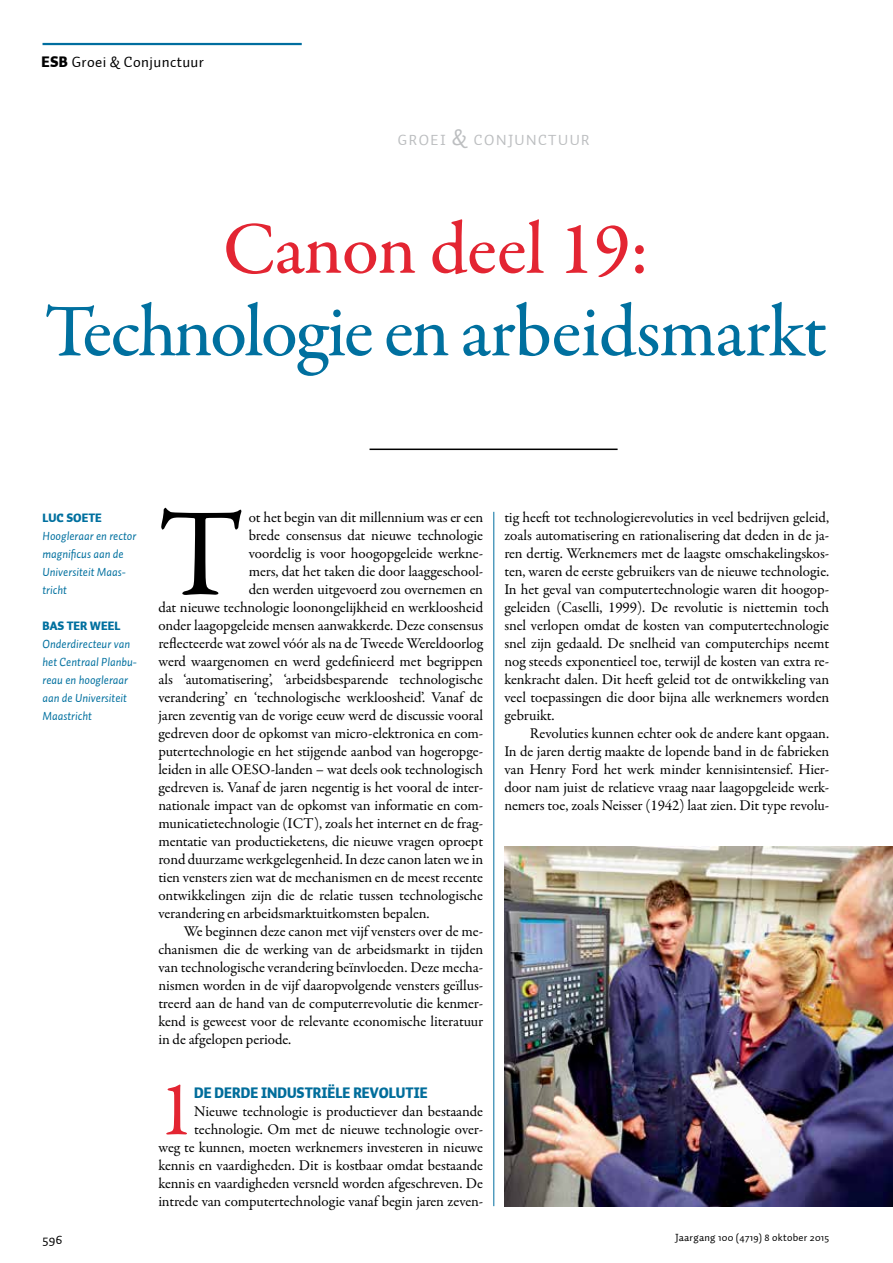
<style>
.page{position:relative;width:893px;height:1263px;background:#fff}
.page>*{position:absolute;margin:0;border:0;box-sizing:border-box;transform-origin:0 0}
.t1{font:126.15px "Garamond Premr Pro";color:#000}
.t2{font:77.55px "Garamond Premr Pro";color:#e32532;scale:.95 1}
.t3{font:500 75px "Garamond Premr Pro";letter-spacing:-.02em;color:#00709f}
.t4{font:500 75px "Garamond Premr Pro";letter-spacing:-.01em;color:#e32532}
.t5{font:15px/18px "Garamond Premr Pro";letter-spacing:-.005em;color:#000;text-align:justify}
.t6{font:900 15px "Auto 1";color:#006d9b;scale:.95 1}
.t7{font:15px "Auto 1";letter-spacing:.025em;color:#000}
.t8{font:15px "Auto 1";letter-spacing:.1em;color:#bcbec0}
.t9{font:13.5px "Auto 1";color:#000}
.t10{font:italic 12px/18px "Auto 1";color:#00709f}
.t11{font:900 12px "Auto 1";color:#00709f}
.t12{font:10.5px "Auto 1";letter-spacing:.025em;color:#000}
.s1{font-weight:900}
.s2{font-size:22.5px}
</style>
<div class="page">
<hr style="left:43px;top:43px;width:259px;height:2px;background:#006e9f">
<hr style="left:494px;top:512px;width:1px;height:694px;background:#006e9f">
<hr style="left:370px;top:449px;width:248px;height:1px;background:#000">
<img style="left:504px;top:846px;width:389px;height:360px">
<p class="t7" style="left:41px;top:53px;width:164px"><span class="s1">ESB</span> Groei &amp; Conjunctuur</p>
<p class="t8" style="left:398px;top:131px;width:193px">GROEI <span class="s2">&amp;</span> CONJUNCTUUR</p>
<h3 class="t4" style="left:223px;top:204px;width:428px">Canon deel 19:</h3>
<h3 class="t3" style="left:45px;top:286px;width:784px">Technologie en arbeidsmarkt</h3>
<p class="t11" style="left:43px;top:510px;width:61px">LUC SOETE</p>
<p class="t10" style="left:43px;top:527px;width:95px">Hoogleraar en rector magnificus aan de<br>Universiteit Maas&shy;tricht</p>
<p class="t11" style="left:43px;top:618px;width:79px">BAS TER WEEL</p>
<p class="t10" style="left:43px;top:635px;width:96px">Onderdirecteur van het Centraal Planbu&shy;reau en hoogleraar aan de Universiteit<br>Maastricht</p>
<h1 class="t1" style="left:158px;top:478px;width:86px">T</h1>
<p class="t5" style="left:249px;top:509px;width:236px">ot het begin van dit millennium was er een</p>
<p class="t5" style="left:249px;top:527px;width:236px">brede consensus dat nieuwe technologie</p>
<p class="t5" style="left:249px;top:545px;width:236px">voordelig is voor hoogopgeleide werkne-</p>
<p class="t5" style="left:249px;top:563px;width:236px">mers, dat het taken die door laaggeschool-</p>
<p class="t5" style="left:249px;top:581px;width:236px">den werden uitgevoerd zou overnemen en</p>
<p class="t5" style="left:158px;top:599px;width:326px">dat nieuwe technologie loonongelijkheid en werkloosheid</p>
<p class="t5" style="left:158px;top:617px;width:326px">onder laagopgeleide mensen aanwakkerde. Deze consensus</p>
<p class="t5" style="left:158px;top:635px;width:326px">reflecteerde wat zowel vóór als na de Tweede Wereldoorlog</p>
<p class="t5" style="left:158px;top:653px;width:326px">werd waargenomen en werd gedefinieerd met begrippen</p>
<p class="t5" style="left:158px;top:671px;width:326px">als ‘automatisering’, ‘arbeidsbesparende technologische</p>
<p class="t5" style="left:158px;top:689px;width:326px">verandering’ en ‘technologische werkloosheid’. Vanaf de</p>
<p class="t5" style="left:158px;top:707px;width:326px">jaren zeventig van de vorige eeuw werd de discussie vooral</p>
<p class="t5" style="left:158px;top:725px;width:326px">gedreven door de opkomst van micro-elektronica en com-</p>
<p class="t5" style="left:158px;top:743px;width:326px">putertechnologie en het stijgende aanbod van hogeropge-</p>
<p class="t5" style="left:158px;top:761px;width:326px">leiden in alle OESO-landen – wat deels ook technologisch</p>
<p class="t5" style="left:158px;top:779px;width:326px">gedreven is. Vanaf de jaren negentig is het vooral de inter-</p>
<p class="t5" style="left:158px;top:797px;width:326px">nationale impact van de opkomst van informatie en com-</p>
<p class="t5" style="left:158px;top:815px;width:326px">municatietechnologie (ICT), zoals het internet en de frag-</p>
<p class="t5" style="left:158px;top:833px;width:326px">mentatie van productieketens, die nieuwe vragen oproept</p>
<p class="t5" style="left:158px;top:851px;width:326px">rond duurzame werkgelegenheid. In deze canon laten we in</p>
<p class="t5" style="left:158px;top:869px;width:326px">tien vensters zien wat de mechanismen en de meest recente</p>
<p class="t5" style="left:158px;top:887px;width:326px">ontwikkelingen zijn die de relatie tussen technologische</p>
<p class="t5" style="left:158px;top:905px;width:273px">verandering en arbeidsmarktuitkomsten bepalen.</p>
<p class="t5" style="left:184px;top:923px;width:301px">We beginnen deze canon met vijf vensters over de me-</p>
<p class="t5" style="left:158px;top:941px;width:326px">chanismen die de werking van de arbeidsmarkt in tijden</p>
<p class="t5" style="left:158px;top:959px;width:326px">van technologische verandering beïnvloeden. Deze mecha-</p>
<p class="t5" style="left:158px;top:977px;width:326px">nismen worden in de vijf daaropvolgende vensters geïllus-</p>
<p class="t5" style="left:158px;top:995px;width:326px">treerd aan de hand van de computerrevolutie die kenmer-</p>
<p class="t5" style="left:158px;top:1013px;width:326px">kend is geweest voor de relevante economische literatuur</p>
<p class="t5" style="left:158px;top:1031px;width:134px">in de afgelopen periode.</p>
<h2 class="t2" style="left:158px;top:1063px;width:39px">1</h2>
<p class="t6" style="left:194px;top:1083px;width:247px">DE DERDE INDUSTRIËLE REVOLUTIE</p>
<p class="t5" style="left:158px;top:1103px;width:326px;text-align:right">Nieuwe technologie is productiever dan bestaande technologie. Om met de nieuwe technologie over-<br>weg te kunnen, moeten werknemers investeren in nieuwe kennis en vaardigheden. Dit is kostbaar omdat bestaande kennis en vaardigheden versneld worden afgeschreven. De intrede van computertechnologie vanaf begin jaren zeven-</p>
<p class="t5" style="left:504px;top:509px;width:326px">tig heeft tot technologierevoluties in veel bedrijven geleid, zoals automatisering en rationalisering dat deden in de ja&shy;ren dertig. Werknemers met de laagste omschakelingskos&shy;ten, waren de eerste gebruikers van de nieuwe technologie.<br>In het geval van computertechnologie waren dit hoogop&shy;geleiden (Caselli, 1999). De revolutie is niettemin toch snel verlopen omdat de kosten van computertechnologie snel zijn gedaald. De snelheid van computerchips neemt nog steeds exponentieel toe, terwijl de kosten van extra re&shy;kenkracht dalen. Dit heeft geleid tot de ontwikkeling van veel toepassingen die door bijna alle werknemers worden gebruikt.</p>
<p class="t5" style="left:504px;top:725px;width:326px;text-indent:26px">Revoluties kunnen echter ook de andere kant opgaan.<br>In de jaren dertig maakte de lopende band in de fabrieken van Henry Ford het werk minder kennisintensief. Hier&shy;door nam juist de relatieve vraag naar laagopgeleide werk&shy;nemers toe, zoals Neisser (1942) laat zien. Dit type revolu-</p>
<p class="t9" style="left:43px;top:1231px;width:21px">596</p>
<p class="t12" style="left:675px;top:1231px;width:156px">Jaargang 100 (4719) 8 oktober 2015</p>
</div>
